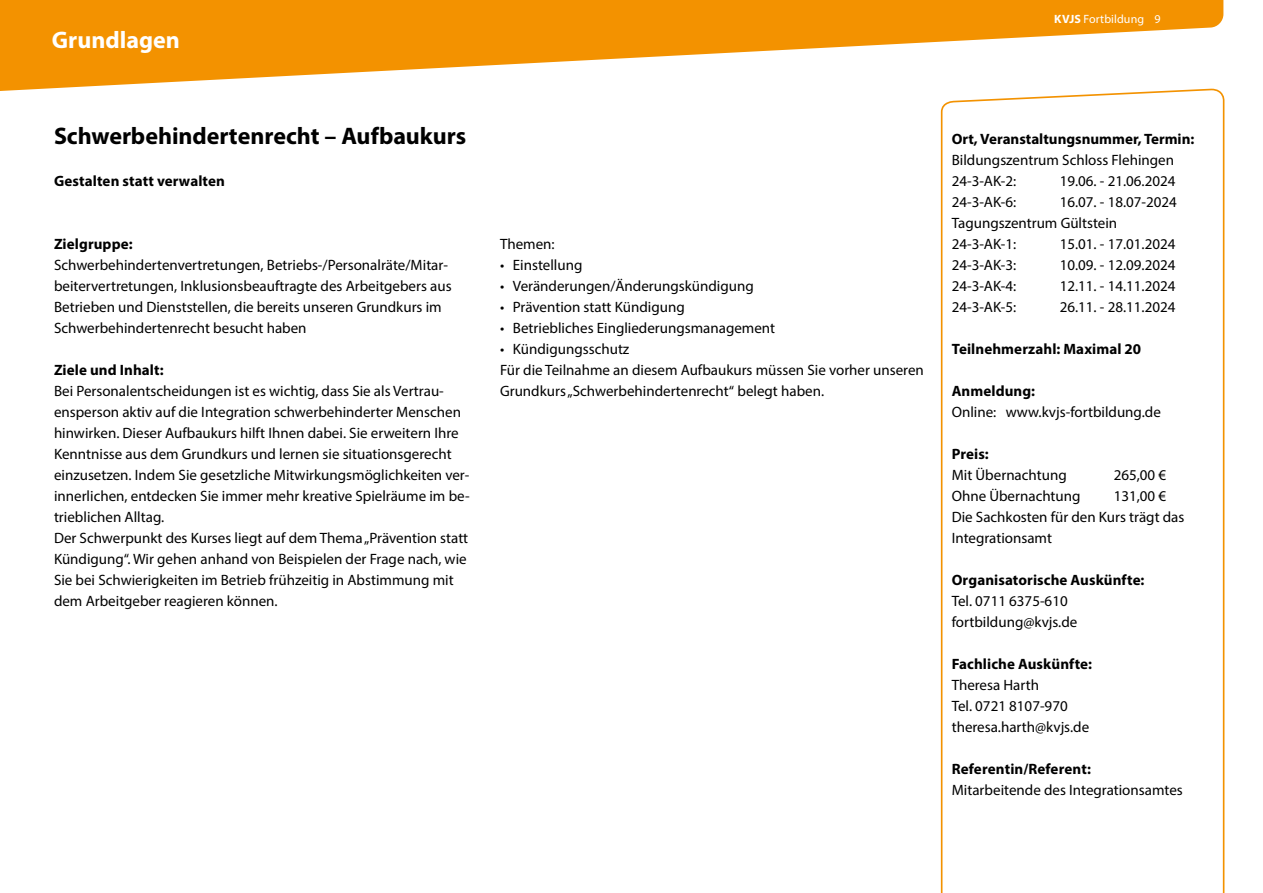
<style>
.page{position:relative;width:1263px;height:893px;background:#fff}
.page>*{position:absolute;margin:0;border:0;box-sizing:border-box;transform-origin:0 0}
.SemTitel{font:700 24px "Myriad Pro";letter-spacing:-.005em;color:#000}
.t1{font:700 24px "Myriad Pro";color:#fff}
.SemStandard{font:15px/21px "Myriad Pro";color:#000}
.SemÜberschrift{font:700 15px "Myriad Pro";letter-spacing:.005em;color:#000}
.SemOrt{font:700 15px "Myriad Pro";color:#000}
.SemUntertitel{font:700 15px "Myriad Pro";letter-spacing:.01em;color:#000}
.t2{font:12px "Myriad Pro";letter-spacing:.01em;color:#fff}
.s1{font-weight:700}
</style>
<div class="page">
<svg style="left:940px;top:92px;width:285px;height:801px"></svg>
<svg style="left:0;top:0;width:1223px;height:92px;fill:#f39200"></svg>
<h1 class="t1" style="left:52px;top:24px;width:129px">Grundlagen</h1>
<h1 class="SemTitel" style="left:54px;top:121px;width:414px">Schwerbehindertenrecht – Aufbaukurs</h1>
<p class="SemUntertitel" style="left:54px;top:171px;width:173px">Gestalten statt verwalten</p>
<h2 class="SemÜberschrift" style="left:54px;top:234px;width:80px">Zielgruppe:</h2>
<p class="SemStandard" style="left:54px;top:255px;width:399px">Schwerbehindertenvertretungen, Betriebs-/Personalräte/Mitar&shy;beitervertretungen, Inklusionsbeauftragte des Arbeitgebers aus Betrieben und Dienststellen, die bereits unseren Grundkurs im Schwerbehindertenrecht besucht haben</p>
<h2 class="SemÜberschrift" style="left:54px;top:360px;width:111px">Ziele und Inhalt:</h2>
<p class="SemStandard" style="left:54px;top:381px;width:417px">Bei Personalentscheidungen ist es wichtig, dass Sie als Vertrau&shy;ensperson aktiv auf die Integration schwerbehinderter Menschen hinwirken. Dieser Aufbaukurs hilft Ihnen dabei. Sie erweitern Ihre Kenntnisse aus dem Grundkurs und lernen sie situationsgerecht einzusetzen. Indem Sie gesetzliche Mitwirkungsmöglichkeiten ver&shy;innerlichen, entdecken Sie immer mehr kreative Spielräume im be&shy;trieblichen Alltag.</p>
<p class="SemStandard" style="left:54px;top:528px;width:416px">Der Schwerpunkt des Kurses liegt auf dem Thema „Prävention statt Kündigung“. Wir gehen anhand von Beispielen der Frage nach, wie Sie bei Schwierigkeiten im Betrieb frühzeitig in Abstimmung mit dem Arbeitgeber reagieren können.</p>
<p class="t2" style="left:1054px;top:12px;width:108px"><span class="s1">KVJS</span> Fortbildung 9</p>
<p class="SemStandard" style="left:500px;top:234px;width:56px">Themen:</p>
<p class="SemStandard" style="left:500px;top:255px;width:84px">• Einstellung</p>
<p class="SemStandard" style="left:500px;top:276px;width:255px">• Veränderungen/Änderungskündigung</p>
<p class="SemStandard" style="left:500px;top:297px;width:186px">• Prävention statt Kündigung</p>
<p class="SemStandard" style="left:500px;top:318px;width:277px">• Betriebliches Eingliederungsmanagement</p>
<p class="SemStandard" style="left:500px;top:339px;width:131px">• Kündigungsschutz</p>
<p class="SemStandard" style="left:500px;top:360px;width:425px">Für die Teilnahme an diesem Aufbaukurs müssen Sie vorher unseren<br>Grundkurs „Schwerbehindertenrecht“ belegt haben.</p>
<h2 class="SemOrt" style="left:952px;top:129px;width:244px">Ort, Veranstaltungsnummer, Termin:</h2>
<p class="SemStandard" style="left:952px;top:150px;width:224px">Bildungszentrum Schloss Flehingen<br>24-3-AK-2:</p>
<p class="SemStandard" style="left:1060px;top:171px;width:117px">19.06. - 21.06.2024</p>
<p class="SemStandard" style="left:952px;top:192px;width:66px">24-3-AK-6:</p>
<p class="SemStandard" style="left:952px;top:192px;width:227px;text-indent:108px">16.07. - 18.07-2024<br>Tagungszentrum Gültstein<br>24-3-AK-1:</p>
<p class="SemStandard" style="left:1060px;top:234px;width:117px">15.01. - 17.01.2024</p>
<p class="SemStandard" style="left:952px;top:255px;width:66px">24-3-AK-3:</p>
<p class="SemStandard" style="left:1060px;top:255px;width:117px">10.09. - 12.09.2024</p>
<p class="SemStandard" style="left:952px;top:276px;width:66px">24-3-AK-4:</p>
<p class="SemStandard" style="left:1060px;top:276px;width:117px">12.11. - 14.11.2024</p>
<p class="SemStandard" style="left:952px;top:297px;width:66px">24-3-AK-5:</p>
<p class="SemStandard" style="left:1060px;top:297px;width:117px">26.11. - 28.11.2024</p>
<h2 class="SemÜberschrift" style="left:952px;top:339px;width:191px">Teilnehmerzahl: Maximal 20</h2>
<h2 class="SemÜberschrift" style="left:952px;top:381px;width:85px">Anmeldung:</h2>
<p class="SemStandard" style="left:952px;top:402px;width:211px">Online: www.kvjs-fortbildung.de</p>
<h2 class="SemÜberschrift" style="left:952px;top:444px;width:39px">Preis:</h2>
<p class="SemStandard" style="left:952px;top:465px;width:117px">Mit Übernachtung</p>
<p class="SemStandard" style="left:1114px;top:465px;width:54px">265,00 €</p>
<p class="SemStandard" style="left:952px;top:486px;width:130px">Ohne Übernachtung</p>
<p class="SemStandard" style="left:1114px;top:486px;width:54px">131,00 €</p>
<p class="SemStandard" style="left:952px;top:507px;width:234px">Die Sachkosten für den Kurs trägt das<br>Integrationsamt</p>
<h2 class="SemÜberschrift" style="left:952px;top:570px;width:194px">Organisatorische Auskünfte:</h2>
<p class="SemStandard" style="left:952px;top:591px;width:127px">Tel. 0711 6375-610 fortbildung@kvjs.de</p>
<h2 class="SemÜberschrift" style="left:952px;top:654px;width:142px">Fachliche Auskünfte:</h2>
<p class="SemStandard" style="left:952px;top:675px;width:139px">Theresa Harth<br>Tel. 0721 8107-970 theresa.harth@kvjs.de</p>
<h2 class="SemÜberschrift" style="left:952px;top:759px;width:141px">Referentin/Referent:</h2>
<p class="SemStandard" style="left:952px;top:780px;width:233px">Mitarbeitende des Integrationsamtes</p>
</div>
